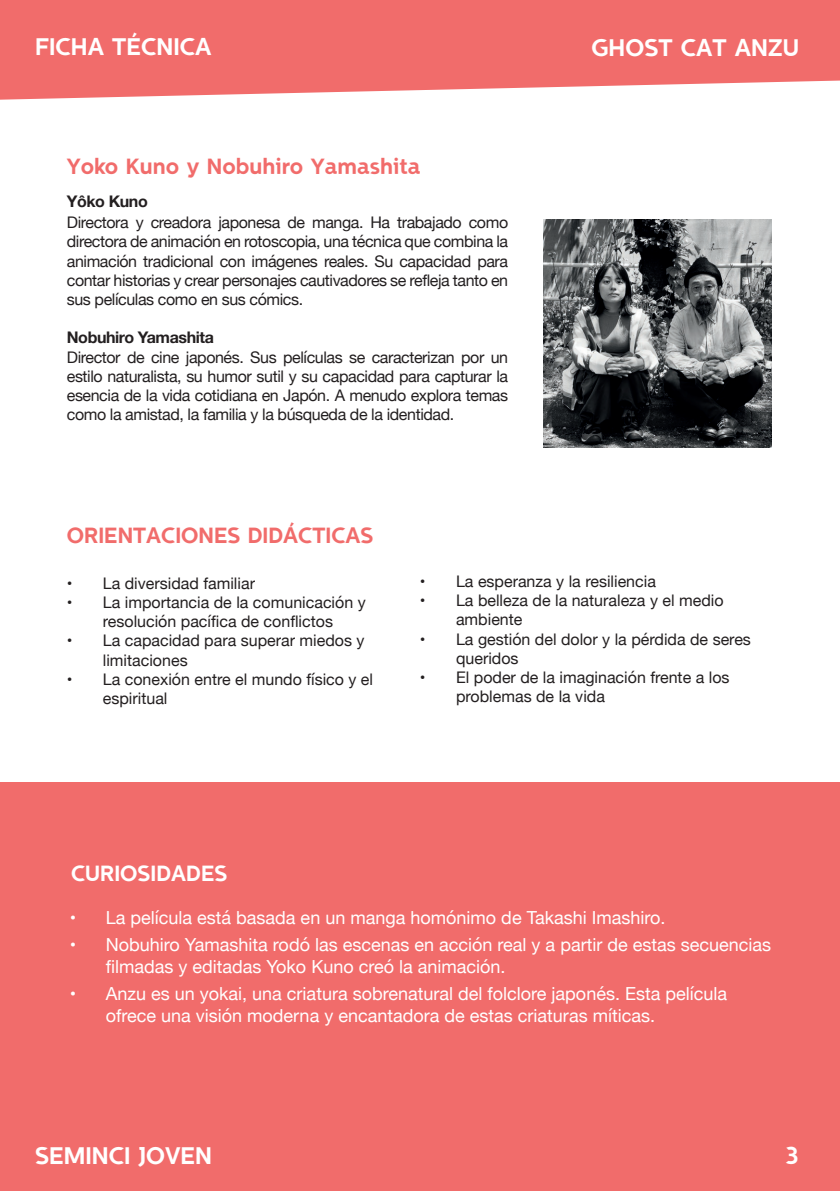
<style>
.page{position:relative;width:840px;height:1191px;background:#fff}
.page>*{position:absolute;margin:0;border:0;box-sizing:border-box;transform-origin:0 0}
.t1{font:24px "SEMINCISANS Regular";color:#fff}
.t2{font:22px "SEMINCISANS Regular";color:#f16c6b}
.t3{font:22px "SEMINCISANS Regular";color:#fff}
.t4{font:18px/21.6px "Helvetica Neue";color:#fff}
.t5{font:16px/19.2px "Helvetica Neue";color:#231f20}
.t6{font:700 16px "Helvetica Neue";letter-spacing:-.025em;color:#231f20}
</style>
<div class="page">
<div style="left:0;top:782px;width:839px;height:409px;background:#f16c6b"></div>
<svg style="left:0;top:0;width:839px;height:100px;background:#f27a79"></svg>
<img style="left:543px;top:219px;width:228px;height:228px">
<h1 class="t1" style="left:35px;top:32px;width:178px">FICHA TÉCNICA</h1>
<h1 class="t1" style="left:591px;top:33px;width:209px">GHOST CAT ANZU</h1>
<h2 class="t2" style="left:67px;top:153px;width:355px">Yoko Kuno y Nobuhiro Yamashita</h2>
<p class="t6" style="left:67px;top:189px;width:82px">Yôko Kuno</p>
<p class="t5" style="left:67px;top:214px;width:442px;text-align:justify">Directora y creadora japonesa de manga. Ha trabajado como directora de animación en rotoscopia, una técnica que combina la animación tradicional con imágenes reales. Su capacidad para contar historias y crear personajes cautivadores se refleja tanto en sus películas como en sus cómics.</p>
<p class="t6" style="left:67px;top:325px;width:148px">Nobuhiro Yamashita</p>
<p class="t5" style="left:67px;top:348px;width:442px;text-align:justify">Director de cine japonés. Sus películas se caracterizan por un estilo naturalista, su humor sutil y su capacidad para capturar la esencia de la vida cotidiana en Japón. A menudo explora temas como la amistad, la familia y la búsqueda de la identidad.</p>
<h2 class="t2" style="left:67px;top:522px;width:308px">ORIENTACIONES DIDÁCTICAS</h2>
<p class="t5" style="left:67px;top:574px;width:190px">• La diversidad familiar</p>
<p class="t5" style="left:67px;top:593px;width:300px;text-align:center">• La importancia de la comunicación y resolución pacífica de conflictos</p>
<p class="t5" style="left:103px;top:632px;width:263px;text-indent:-36px">• La capacidad para superar miedos y limitaciones</p>
<p class="t5" style="left:103px;top:670px;width:271px;text-indent:-36px">• La conexión entre el mundo físico y el espiritual</p>
<p class="t5" style="left:420px;top:572px;width:237px">• La esperanza y la resiliencia</p>
<p class="t5" style="left:456px;top:592px;width:269px;text-indent:-36px">• La belleza de la naturaleza y el medio ambiente</p>
<p class="t5" style="left:456px;top:630px;width:296px;text-indent:-36px">• La gestión del dolor y la pérdida de seres queridos</p>
<p class="t5" style="left:456px;top:668px;width:275px;text-indent:-36px">• El poder de la imaginación frente a los problemas de la vida</p>
<h2 class="t3" style="left:71px;top:860px;width:158px">CURIOSIDADES</h2>
<p class="t4" style="left:70px;top:907px;width:597px">• La película está basada en un manga homónimo de Takashi Imashiro.</p>
<p class="t4" style="left:106px;top:935px;width:666px;text-indent:-36px">• Nobuhiro Yamashita rodó las escenas en acción real y a partir de estas secuencias filmadas y editadas Yoko Kuno creó la animación.</p>
<p class="t4" style="left:106px;top:984px;width:622px;text-indent:-36px">• Anzu es un yokai, una criatura sobrenatural del folclore japonés. Esta película ofrece una visión moderna y encantadora de estas criaturas míticas.</p>
<h1 class="t1" style="left:35px;top:1141px;width:178px">SEMINCI JOVEN</h1>
<h1 class="t1" style="left:784px;top:1141px;width:15px">3</h1>
</div>
